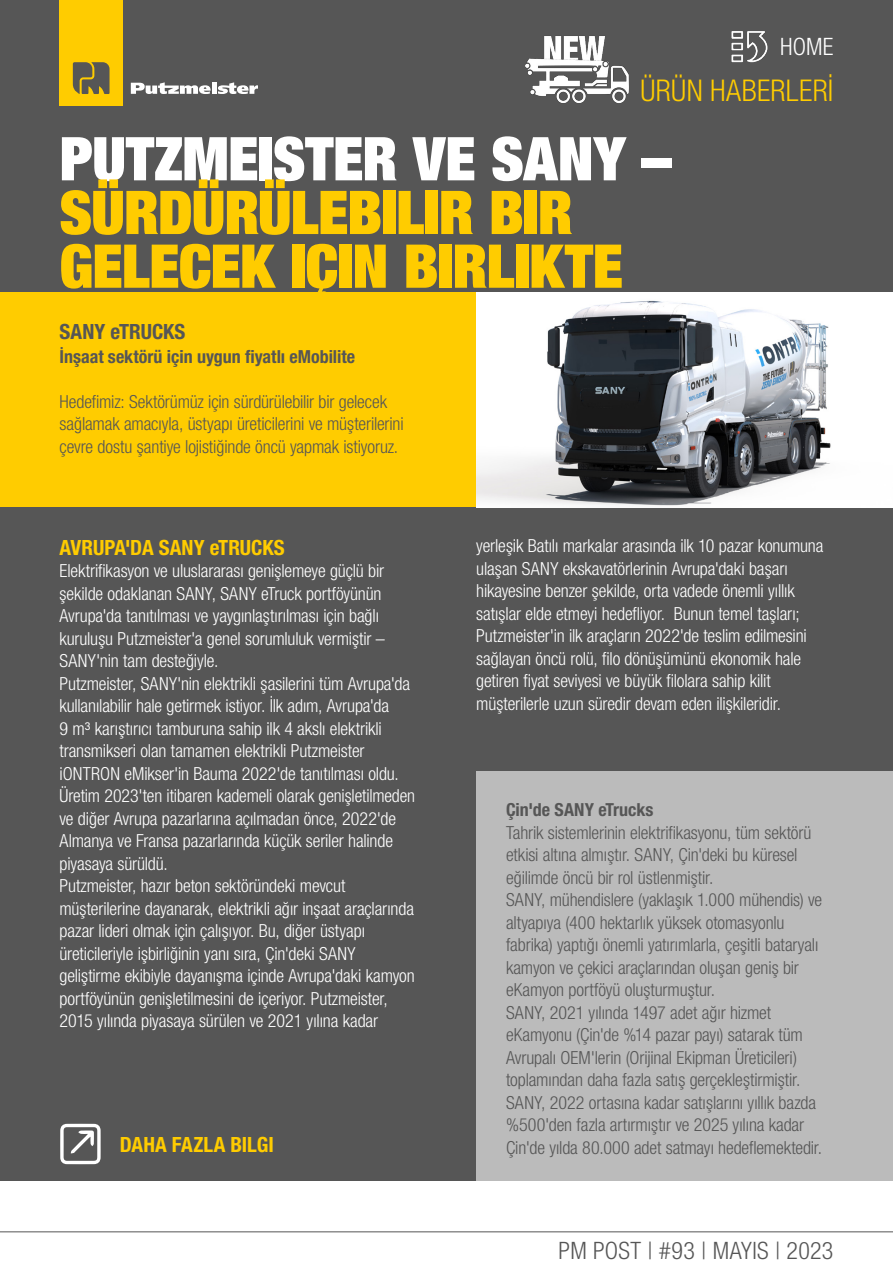
<style>
.page{position:relative;width:893px;height:1263px;background:#fff}
.page>*{position:absolute;margin:0;border:0;box-sizing:border-box;transform-origin:0 0}
.t1{font:900 condensed 60.45px/53.7px "Helvetica Neue LT Pro";letter-spacing:-.01em;color:#fc0}
.t2{font:900 condensed 60.45px "Helvetica Neue LT Pro";letter-spacing:-.005em;color:#fff}
.t3{font:300 condensed 30px "Helvetica Neue LT Pro";letter-spacing:.01em;color:#fc0}
.t4{font:300 condensed 24px "Helvetica Neue LT Pro";letter-spacing:.015em;color:#565656}
.t5{font:300 condensed 24px "Helvetica Neue LT Pro";color:#fff}
.t6{font:700 condensed 21px "Helvetica Neue LT Pro";letter-spacing:-.005em;color:#fc0}
.t7{font:700 condensed 21px "Helvetica Neue LT Pro";letter-spacing:.005em;color:#565656}
.t8{font:300 condensed 18px/22.5px "Helvetica Neue LT Pro";letter-spacing:-.005em;color:#fff}
.t9{font:300 condensed 18px/22.5px "Helvetica Neue LT Pro";letter-spacing:-.005em;color:#565656}
.t10{font:700 condensed 18px "Helvetica Neue LT Pro";color:#565656}
</style>
<div class="page">
<svg style="left:0;top:1231px;width:893px;height:2px;background:#a9a9a9"></svg>
<div style="left:0;top:97px;width:893px;height:195px;background:#565656"></div>
<div style="left:0;top:0;width:893px;height:105px;background:#565656"></div>
<div style="left:60px;top:0;width:63px;height:105px;background:#fc0"></div>
<svg style="left:73px;top:62px;width:37px;height:32px"></svg>
<svg style="left:131px;top:82px;width:127px;height:12px"></svg>
<img style="left:731px;top:31px;width:37px;height:32px">
<div style="left:0;top:292px;width:476px;height:216px;background:#fc0"></div>
<div style="left:0;top:508px;width:893px;height:673px;background:#565656"></div>
<svg style="left:60px;top:1124px;width:41px;height:40px"></svg>
<img style="left:476px;top:300px;width:355px;height:206px">
<div style="left:476px;top:771px;width:417px;height:410px;background:#bbb"></div>
<img style="left:525px;top:36px;width:104px;height:67px">
<h3 class="t5" style="left:780px;top:33px;width:55px">HOME</h3>
<h2 class="t3" style="left:640px;top:73px;width:194px">ÜRÜN HABERLERİ</h2>
<h1 class="t2" style="left:60px;top:120px;width:614px">PUTZMEISTER VE SANY –</h1>
<h1 class="t1" style="left:60px;top:184px;width:565px">SÜRDÜRÜLEBILIR BIR<br>GELECEK IÇIN BIRLIKTE</h1>
<p class="t7" style="left:60px;top:319px;width:127px">SANY eTRUCKS</p>
<p class="t10" style="left:60px;top:346px;width:297px">İnşaat sektörü için uygun fiyatlı eMobilite</p>
<p class="t9" style="left:60px;top:390px;width:346px">Hedefimiz: Sektörümüz için sürdürülebilir bir gelecek sağlamak amacıyla, üstyapı üreticilerini ve müşterilerini çevre dostu şantiye lojistiğinde öncü yapmak istiyoruz.</p>
<p class="t6" style="left:60px;top:534px;width:227px">AVRUPA'DA SANY eTRUCKS</p>
<p class="t8" style="left:60px;top:559px;width:357px">Elektrifikasyon ve uluslararası genişlemeye güçlü bir şekilde odaklanan SANY, SANY eTruck portföyünün Avrupa'da tanıtılması ve yaygınlaştırılması için bağlı kuruluşu Putzmeister'a genel sorumluluk vermiştir – SANY'nin tam desteğiyle.<br>Putzmeister, SANY'nin elektrikli şasilerini tüm Avrupa'da kullanılabilir hale getirmek istiyor. İlk adım, Avrupa'da<br>9 m³ karıştırıcı tamburuna sahip ilk 4 akslı elektrikli transmikseri olan tamamen elektrikli Putzmeister iONTRON eMikser'in Bauma 2022'de tanıtılması oldu.<br>Üretim 2023'ten itibaren kademeli olarak genişletilmeden ve diğer Avrupa pazarlarına açılmadan önce, 2022'de Almanya ve Fransa pazarlarında küçük seriler halinde piyasaya sürüldü.<br>Putzmeister, hazır beton sektöründeki mevcut müşterilerine dayanarak, elektrikli ağır inşaat araçlarında pazar lideri olmak için çalışıyor. Bu, diğer üstyapı üreticileriyle işbirliğinin yanı sıra, Çin'deki SANY geliştirme ekibiyle dayanışma içinde Avrupa'daki kamyon portföyünün genişletilmesini de içeriyor. Putzmeister, 2015 yılında piyasaya sürülen ve 2021 yılına kadar</p>
<p class="t8" style="left:476px;top:535px;width:349px">yerleşik Batılı markalar arasında ilk 10 pazar konumuna ulaşan SANY ekskavatörlerinin Avrupa'daki başarı hikayesine benzer şekilde, orta vadede önemli yıllık satışlar elde etmeyi hedefliyor. Bunun temel taşları; Putzmeister'in ilk araçların 2022'de teslim edilmesini sağlayan öncü rolü, filo dönüşümünü ekonomik hale getiren fiyat seviyesi ve büyük filolara sahip kilit müşterilerle uzun süredir devam eden ilişkileridir.</p>
<p class="t10" style="left:506px;top:799px;width:149px">Çin'de SANY eTrucks</p>
<p class="t9" style="left:506px;top:821px;width:318px">Tahrik sistemlerinin elektrifikasyonu, tüm sektörü etkisi altına almıştır. SANY, Çin'deki bu küresel eğilimde öncü bir rol üstlenmiştir.<br>SANY, mühendislere (yaklaşık 1.000 mühendis) ve altyapıya (400 hektarlık yüksek otomasyonlu fabrika) yaptığı önemli yatırımlarla, çeşitli bataryalı kamyon ve çekici araçlarından oluşan geniş bir eKamyon portföyü oluşturmuştur.<br>SANY, 2021 yılında 1497 adet ağır hizmet eKamyonu (Çin'de %14 pazar payı) satarak tüm Avrupalı OEM'lerin (Orijinal Ekipman Üreticileri) toplamından daha fazla satış gerçekleştirmiştir.<br>SANY, 2022 ortasına kadar satışlarını yıllık bazda %500'den fazla artırmıştır ve 2025 yılına kadar</p>
<p class="t6" style="left:120px;top:1132px;width:155px">DAHA FAZLA BILGI</p>
<p class="t9" style="left:506px;top:1136px;width:318px">Çin'de yılda 80.000 adet satmayı hedeflemektedir.</p>
<h3 class="t4" style="left:559px;top:1236px;width:276px">PM POST | #93 | MAYIS | 2023</h3>
</div>
